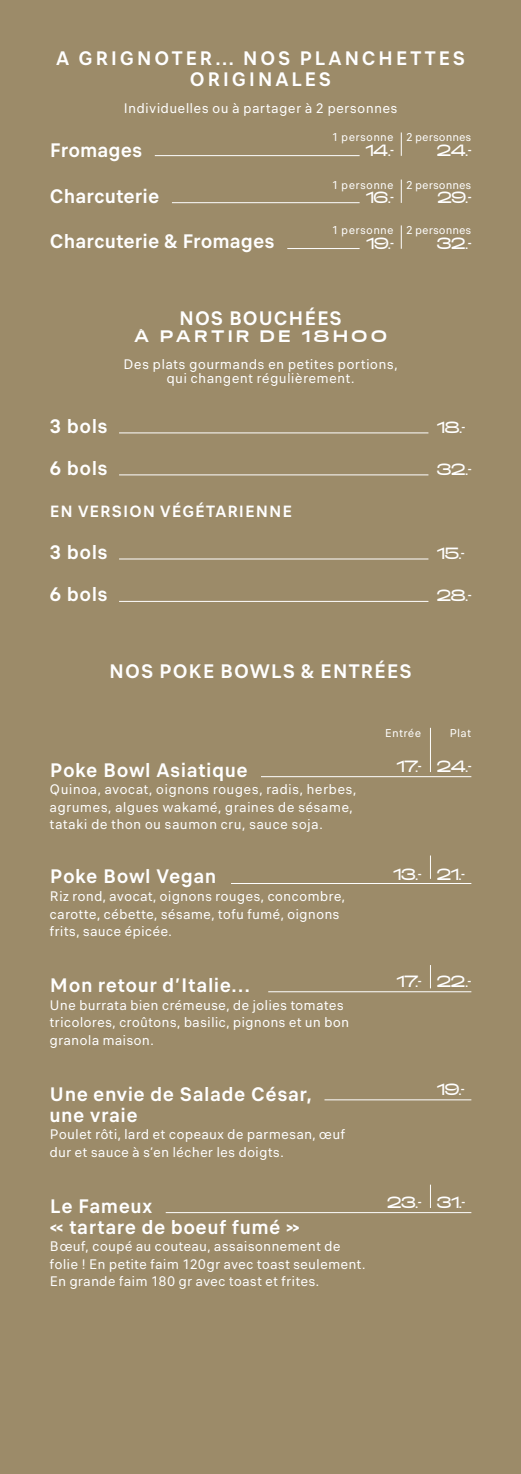
<style>
.page{position:relative;width:521px;height:1474px;background:#fff}
.page>*{position:absolute;margin:0;border:0;box-sizing:border-box;transform-origin:0 0}
.t1{font:700 21px/42px "Finder";letter-spacing:.02em;color:#fff}
.t2{font:700 21px/45.9px "Finder";color:#fff}
.t3{font:700 21px/21px "Finder";letter-spacing:.095em;color:#fff;text-align:center}
.t4{font:700 17.5px "Finder";letter-spacing:.025em;color:#fff}
.t5{font:14.88px/17.5px "Finder";letter-spacing:.005em;color:#fff}
.t6{font:14.35px "Media Sans Extended";letter-spacing:.32em;color:#fff}
.t7{font:300 14px "Media Sans Extended";letter-spacing:.03em;color:#fff}
.t8{font:12.25px "Finder";letter-spacing:.015em;color:#fff}
.t9{font:12.25px "Finder";letter-spacing:-.005em;color:#fff}
</style>
<div class="page">
<div style="left:0;top:0;width:521px;height:1473px;background:#9c8b69"></div>
<hr style="left:119px;top:432px;width:309px;height:1px;background:#fff">
<hr style="left:119px;top:474px;width:309px;height:1px;background:#fff">
<hr style="left:119px;top:601px;width:309px;height:1px;background:#fff">
<hr style="left:155px;top:155px;width:205px;height:1px;background:#fff">
<hr style="left:172px;top:202px;width:188px;height:1px;background:#fff">
<hr style="left:287px;top:248px;width:73px;height:1px;background:#fff">
<svg style="left:401px;top:132px;width:1px;height:24px"></svg>
<svg style="left:401px;top:179px;width:1px;height:24px"></svg>
<svg style="left:401px;top:225px;width:1px;height:24px"></svg>
<hr style="left:261px;top:776px;width:210px;height:1px;background:#fff">
<hr style="left:231px;top:883px;width:240px;height:1px;background:#fff">
<hr style="left:268px;top:991px;width:203px;height:1px;background:#fff">
<hr style="left:324px;top:1099px;width:147px;height:1px;background:#fff">
<hr style="left:166px;top:1212px;width:305px;height:1px;background:#fff">
<hr style="left:430px;top:727px;width:1px;height:45px;background:#fff">
<svg style="left:430px;top:855px;width:1px;height:23px"></svg>
<svg style="left:430px;top:965px;width:1px;height:23px"></svg>
<svg style="left:430px;top:1184px;width:1px;height:23px"></svg>
<hr style="left:119px;top:558px;width:309px;height:1px;background:#fff">
<h1 class="t3" style="left:56px;top:47px;width:411px">A GRIGNOTER… NOS PLANCHETTES<br>ORIGINALES</h1>
<p class="t5" style="left:123px;top:99px;width:276px">Individuelles ou à partager à 2 personnes</p>
<h1 class="t2" style="left:50px;top:126px;width:227px">Fromages<br>Charcuterie<br>Charcuterie &amp; Fromages</h1>
<p class="t7" style="left:366px;top:142px;width:29px">14.-</p>
<p class="t9" style="left:406px;top:128px;width:67px">2 personnes</p>
<p class="t9" style="left:406px;top:175px;width:67px">2 personnes</p>
<p class="t9" style="left:406px;top:221px;width:67px">2 personnes</p>
<p class="t8" style="left:332px;top:128px;width:63px">1 personne</p>
<p class="t8" style="left:332px;top:175px;width:63px">1 personne</p>
<p class="t8" style="left:332px;top:221px;width:63px">1 personne</p>
<p class="t7" style="left:437px;top:142px;width:36px">24.-</p>
<p class="t7" style="left:438px;top:189px;width:35px">29.-</p>
<p class="t7" style="left:437px;top:235px;width:36px">32.-</p>
<p class="t7" style="left:366px;top:189px;width:29px">16.-</p>
<p class="t7" style="left:366px;top:235px;width:29px">19.-</p>
<h1 class="t1" style="left:179px;top:297px;width:165px">NOS BOUCHÉES</h1>
<p class="t6" style="left:134px;top:328px;width:253px">À PARTIR DE 18H00</p>
<p class="t5" style="left:123px;top:357px;width:276px;line-height:14px;text-align:center">Des plats gourmands en petites portions, qui changent régulièrement.</p>
<h1 class="t1" style="left:50px;top:405px;width:60px">3 bols<br>6 bols</h1>
<p class="t4" style="left:50px;top:501px;width:244px">EN VERSION VÉGÉTARIENNE</p>
<h1 class="t1" style="left:50px;top:531px;width:60px">3 bols<br>6 bols</h1>
<h1 class="t1" style="left:109px;top:650px;width:305px">NOS POKE BOWLS &amp; ENTRÉES</h1>
<p class="t7" style="left:437px;top:419px;width:30px">18.-</p>
<p class="t7" style="left:437px;top:461px;width:36px">32.-</p>
<p class="t7" style="left:437px;top:545px;width:29px">15.-</p>
<p class="t7" style="left:437px;top:587px;width:36px">28.-</p>
<h1 class="t1" style="left:50px;top:748px;width:200px">Poke Bowl Asiatique</h1>
<p class="t5" style="left:50px;top:780px;width:308px">Quinoa, avocat, oignons rouges, radis, herbes, agrumes, algues wakamé, graines de sésame, tataki de thon ou saumon cru, sauce soja.</p>
<h1 class="t1" style="left:50px;top:855px;width:168px">Poke Bowl Vegan</h1>
<p class="t5" style="left:50px;top:887px;width:297px">Riz rond, avocat, oignons rouges, concombre, carotte, cébette, sésame, tofu fumé, oignons frits, sauce épicée.</p>
<h1 class="t1" style="left:50px;top:963px;width:202px">Mon retour d’Italie…</h1>
<p class="t5" style="left:50px;top:995px;width:301px">Une burrata bien crémeuse, de jolies tomates tricolores, croûtons, basilic, pignons et un bon granola maison.</p>
<h1 class="t1" style="left:50px;top:1082px;width:264px;line-height:21px">Une envie de Salade César, une vraie</h1>
<p class="t5" style="left:50px;top:1125px;width:297px">Poulet rôti, lard et copeaux de parmesan, œuf dur et sauce à s’en lécher les doigts.</p>
<h1 class="t1" style="left:50px;top:1194px;width:252px;line-height:21px">Le Fameux<br>« tartare de boeuf fumé »</h1>
<p class="t5" style="left:50px;top:1237px;width:317px">Bœuf, coupé au couteau, assaisonnement de folie ! En petite faim 120gr avec toast seulement.<br>En grande faim 180 gr avec toast et frites.</p>
<p class="t8" style="left:385px;top:723px;width:38px">Entrée</p>
<p class="t8" style="left:449px;top:723px;width:23px">Plat</p>
<p class="t7" style="left:397px;top:758px;width:26px">17.-</p>
<p class="t7" style="left:437px;top:758px;width:36px">24.-</p>
<p class="t7" style="left:393px;top:866px;width:29px">13.-</p>
<p class="t7" style="left:437px;top:866px;width:29px">21.-</p>
<p class="t7" style="left:397px;top:973px;width:26px">17.-</p>
<p class="t7" style="left:437px;top:973px;width:35px">22.-</p>
<p class="t7" style="left:437px;top:1081px;width:29px">19.-</p>
<p class="t7" style="left:387px;top:1193px;width:35px">23.-</p>
<p class="t7" style="left:437px;top:1193px;width:29px">31.-</p>
</div>
